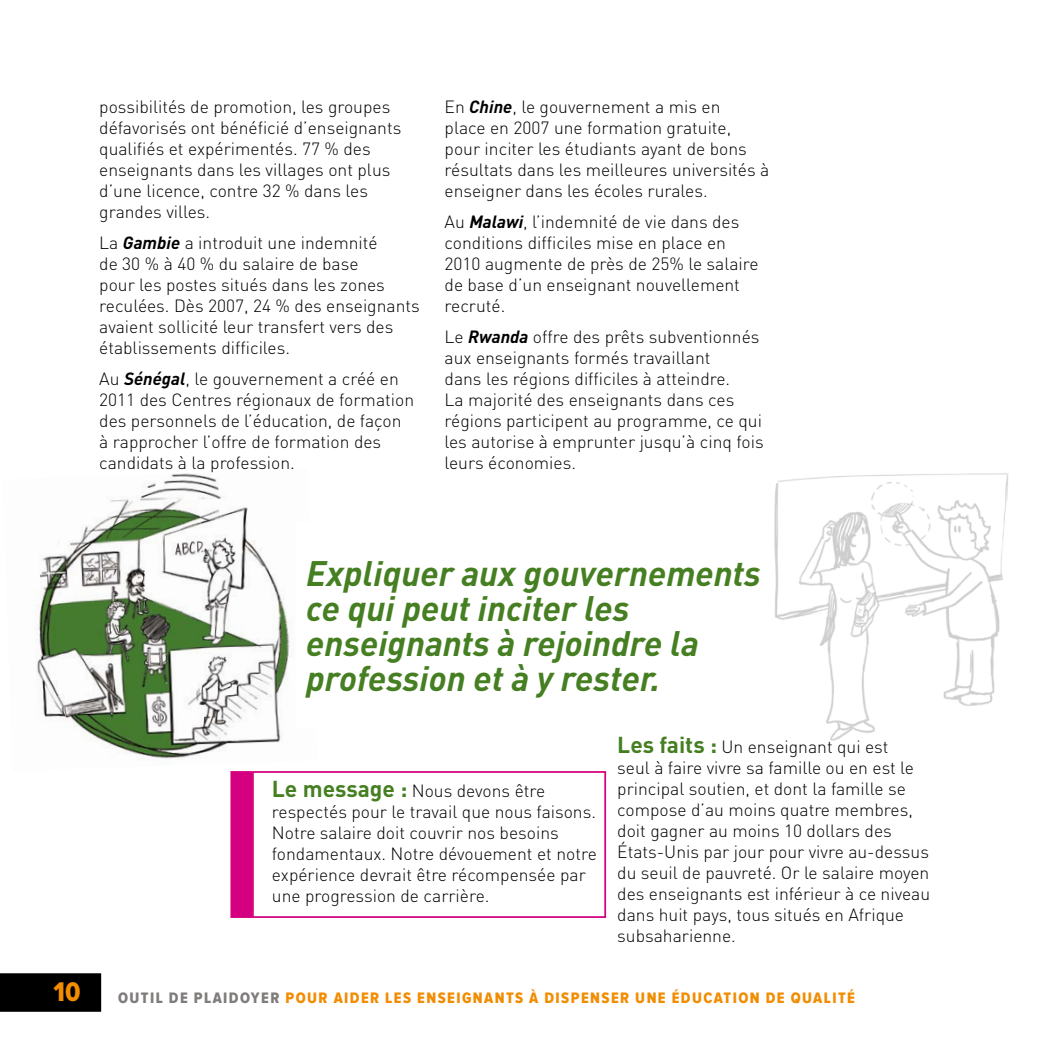
<style>
.page{position:relative;width:1042px;height:1042px;background:#fff}
.page>*{position:absolute;margin:0;border:0;box-sizing:border-box;transform-origin:0 0}
.Head_2_sub_box{font:italic 700 35px/35px "DINOT";color:#457f21}
.Main_Body_Copy{font:300 17.5px/21px "DINOT";color:#000}
.t1{font:15.75px "Proxima Nova Cond Extrabld";letter-spacing:.09em;color:#f28c00}
.s1{font-weight:700;font-style:italic}
.s2{font-weight:700;font-size:22.75px;color:#457f21}
.s3{font-size:28px}
.s4{color:#7f7c7b}
</style>
<div class="page">
<div style="left:0;top:973px;width:101px;height:39px;background:#000"></div>
<img style="left:36px;top:473px;width:254px;height:286px">
<div style="left:252px;top:771px;width:354px;height:147px;border:2px solid #d5007f"></div>
<img style="left:774px;top:473px;width:234px;height:268px">
<div style="left:230px;top:771px;width:22px;height:147px;background:#d5007f;border:2px solid #d5007f"></div>
<p class="Main_Body_Copy" style="left:99px;top:95px;width:304px">possibilités de promotion, les groupes défavorisés ont bénéficié d’enseignants qualifiés et expérimentés. 77 % des enseignants dans les villages ont plus d’une licence, contre 32 % dans les grandes villes.</p>
<p class="Main_Body_Copy" style="left:99px;top:231px;width:322px">La <span class="s1">Gambie</span> a introduit une indemnité<br>de 30 % à 40 % du salaire de base<br>pour les postes situés dans les zones reculées. Dès 2007, 24 % des enseignants avaient sollicité leur transfert vers des établissements difficiles.</p>
<p class="Main_Body_Copy" style="left:99px;top:367px;width:316px">Au <span class="s1">Sénégal</span>, le gouvernement a créé en 2011 des Centres régionaux de formation des personnels de l’éducation, de façon à rapprocher l’offre de formation des candidats à la profession.</p>
<p class="Main_Body_Copy" style="left:444px;top:95px;width:326px">En <span class="s1">Chine</span>, le gouvernement a mis en<br>place en 2007 une formation gratuite, pour inciter les étudiants ayant de bons résultats dans les meilleures universités à enseigner dans les écoles rurales.</p>
<p class="Main_Body_Copy" style="left:444px;top:210px;width:316px">Au <span class="s1">Malawi</span>, l’indemnité de vie dans des conditions difficiles mise en place en<br>2010 augmente de près de 25% le salaire de base d’un enseignant nouvellement recruté.</p>
<p class="Main_Body_Copy" style="left:444px;top:325px;width:320px">Le <span class="s1">Rwanda</span> offre des prêts subventionnés aux enseignants formés travaillant<br>dans les régions difficiles à atteindre.<br>La majorité des enseignants dans ces régions participent au programme, ce qui les autorise à emprunter jusqu’à cinq fois leurs économies.</p>
<p class="Head_2_sub_box" style="left:306px;top:554px;width:456px">Expliquer aux gouvernements ce qui peut inciter les enseignants à rejoindre la profession et à y rester.</p>
<p class="Main_Body_Copy" style="left:272px;top:779px;width:326px"><span class="s2">Le message :</span> Nous devons être respectés pour le travail que nous faisons.<br>Notre salaire doit couvrir nos besoins fondamentaux. Notre dévouement et notre expérience devrait être récompensée par une progression de carrière.</p>
<p class="Main_Body_Copy" style="left:617px;top:736px;width:314px"><span class="s2">Les faits :</span> Un enseignant qui est<br>seul à faire vivre sa famille ou en est le principal soutien, et dont la famille se compose d’au moins quatre membres, doit gagner au moins 10 dollars des États-Unis par jour pour vivre au-dessus du seuil de pauvreté. Or le salaire moyen des enseignants est inférieur à ce niveau dans huit pays, tous situés en Afrique subsaharienne.</p>
<p class="t1" style="left:54px;top:990px;width:803px"><span class="s3">10</span> <span class="s4">OUTIL DE PLAIDOYER</span> POUR AIDER LES ENSEIGNANTS À DISPENSER UNE ÉDUCATION DE QUALITÉ</p>
</div>
